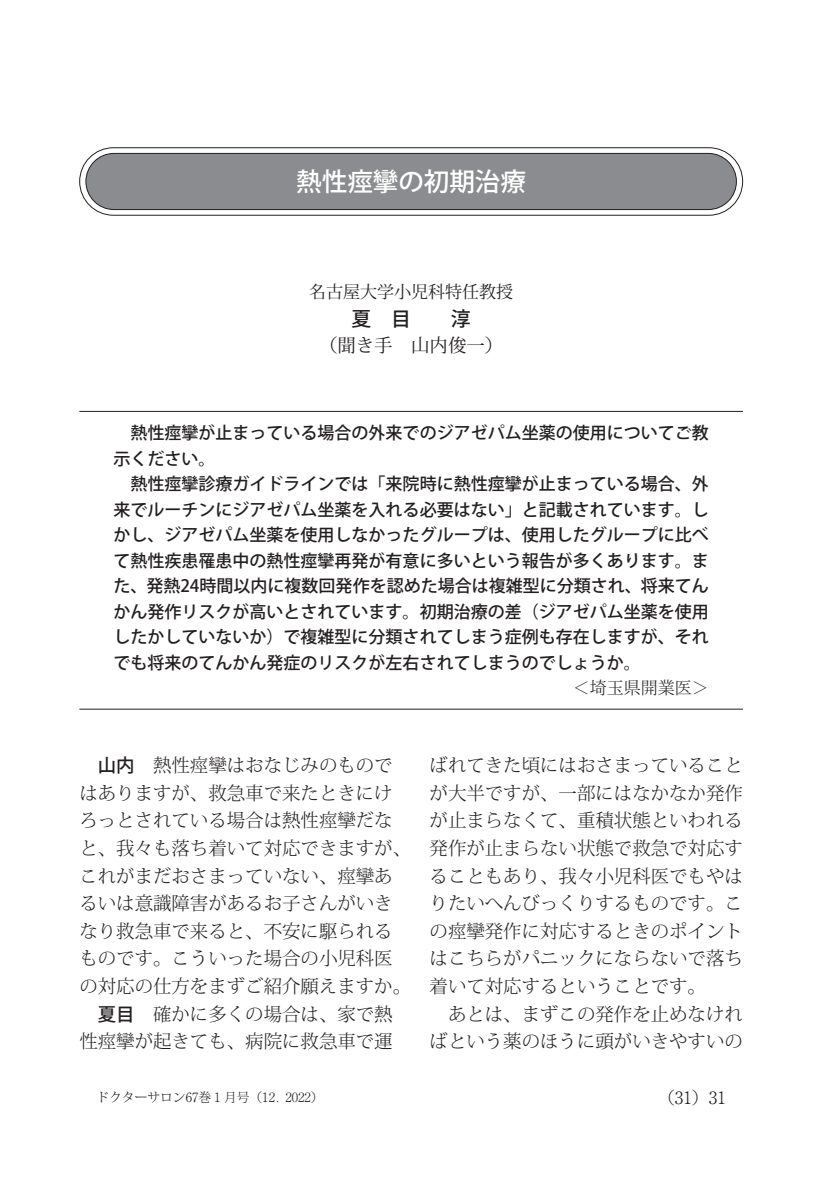
<style>
.page{position:relative;width:828px;height:1191px;background:#fff}
.page>*{position:absolute;margin:0;border:0;box-sizing:border-box;transform-origin:0 0}
.t1{font:500 25.6px "Koz Go Pro";color:#fff}
.t2{font:500 19.8px "Koz Go Pro";color:#231f20}
.t3{font:300 18.4px/27.6px "Koz Min Pro";color:#231f20}
.t4{font:18.4px "Koz Min Pro";color:#231f20}
.t5{font:500 17px "Koz Go Pro";color:#231f20}
.t6{font:17px "Koz Min Pro";color:#231f20}
.t7{font:300 17px "Koz Min Pro";color:#231f20}
.t8{font:300 17px "Ryumin Pro";color:#231f20}
.t9{font:300 12.8px "Koz Min Pro";color:#231f20}
.s1{font-family:"Ryumin Pro"}
.s2{font-family:"Koz Go Pro";font-weight:500}
.s3{font-family:"Koz Min Pro"}
</style>
<div class="page">
<hr style="left:79px;top:411px;width:664px;height:1px;background:#231f20">
<hr style="left:79px;top:709px;width:664px;height:1px;background:#231f20">
<div style="left:79px;top:147px;width:664px;height:68px;border:1px solid #231f20;border-radius:34px"></div>
<div style="left:86px;top:153px;width:650px;height:56px;background:#8a8c8f;border-radius:28px"></div>
<div style="left:86px;top:153px;width:650px;height:57px;border:1px solid #231f20;border-radius:28px"></div>
<p class="t1" style="left:296px;top:165px;width:231px">熱性痙攣の初期治療</p>
<p class="t6" style="left:309px;top:279px;width:206px">名古屋大学小児科特任教授</p>
<p class="t2" style="left:351px;top:306px;width:121px">夏　目　　淳</p>
<p class="t4" style="left:319px;top:332px;width:186px">（聞き手　山内俊一）</p>
<p class="t5" style="left:113px;top:422px;width:597px">　熱性痙攣が止まっている場合の外来でのジアゼパム坐薬の使用についてご教</p>
<p class="t5" style="left:113px;top:447px;width:104px">示ください。</p>
<p class="t5" style="left:113px;top:473px;width:597px">　熱性痙攣診療ガイドラインでは「来院時に熱性痙攣が止まっている場合、外</p>
<p class="t5" style="left:113px;top:498px;width:597px">来でルーチンにジアゼパム坐薬を入れる必要はない」と記載されています。し</p>
<p class="t5" style="left:113px;top:524px;width:597px">かし、ジアゼパム坐薬を使用しなかったグループは、使用したグループに比べ</p>
<p class="t5" style="left:113px;top:549px;width:597px">て熱性疾患罹患中の熱性痙攣再発が有意に多いという報告が多くあります。ま</p>
<p class="t5" style="left:113px;top:575px;width:597px">た、発熱24時間以内に複数回発作を認めた場合は複雑型に分類され、将来てん</p>
<p class="t5" style="left:113px;top:600px;width:597px">かん発作リスクが高いとされています。初期治療の差（ジアゼパム坐薬を使用</p>
<p class="t5" style="left:113px;top:626px;width:597px">したかしていないか）で複雑型に分類されてしまう症例も存在しますが、それ</p>
<p class="t5" style="left:113px;top:651px;width:529px">でも将来のてんかん発症のリスクが左右されてしまうのでしょうか。</p>
<p class="t7" style="left:573px;top:676px;width:138px"><span class="s1">＜</span>埼玉県開業医<span class="s1">＞</span></p>
<p class="t3" style="left:98px;top:751px;width:296px"><span class="s2">山内</span>　熱性痙攣はおなじみのもので</p>
<p class="t3" style="left:79px;top:778px;width:315px">はありますが、救急車で来たときにけ</p>
<p class="t3" style="left:79px;top:806px;width:315px">ろっとされている場合は熱性痙攣だな</p>
<p class="t3" style="left:79px;top:833px;width:333px">と、我々も落ち着いて対応できますが、</p>
<p class="t3" style="left:79px;top:861px;width:315px">これがまだおさまっていない、痙攣あ</p>
<p class="t3" style="left:79px;top:889px;width:315px">るいは意識障害があるお子さんがいき</p>
<p class="t3" style="left:79px;top:916px;width:315px">なり救急車で来ると、不安に駆られる</p>
<p class="t3" style="left:79px;top:944px;width:315px">ものです。こういった場合の小児科医</p>
<p class="t3" style="left:79px;top:972px;width:333px">の対応の仕方をまずご紹介願えますか。</p>
<p class="t3" style="left:98px;top:999px;width:296px"><span class="s2">夏目</span>　確かに多くの場合は、家で熱</p>
<p class="t3" style="left:79px;top:1027px;width:315px">性痙攣が起きても、病院に救急車で運</p>
<p class="t3" style="left:429px;top:751px;width:315px">ばれてきた頃にはおさまっていることが大半ですが、一部にはなかなか発作が止まらなくて、重積状態といわれる発作が止まらない状態で救急で対応することもあり、我々小児科医でもやはりたいへんびっくりするものです。この痙攣発作に対応するときのポイントはこちらがパニックにならないで落ち着いて対応するということです。<br>　あとは、まずこの発作を止めなければという薬のほうに頭がいきやすいの</p>
<p class="t9" style="left:96px;top:1088px;width:229px">ドクターサロン<span class="s1">67</span>巻<span class="s1">１</span>月号（<span class="s1">12. 2022</span>）</p>
<p class="t8" style="left:658px;top:1084px;width:70px"><span class="s3">（</span>31<span class="s3">）</span>31</p>
</div>
